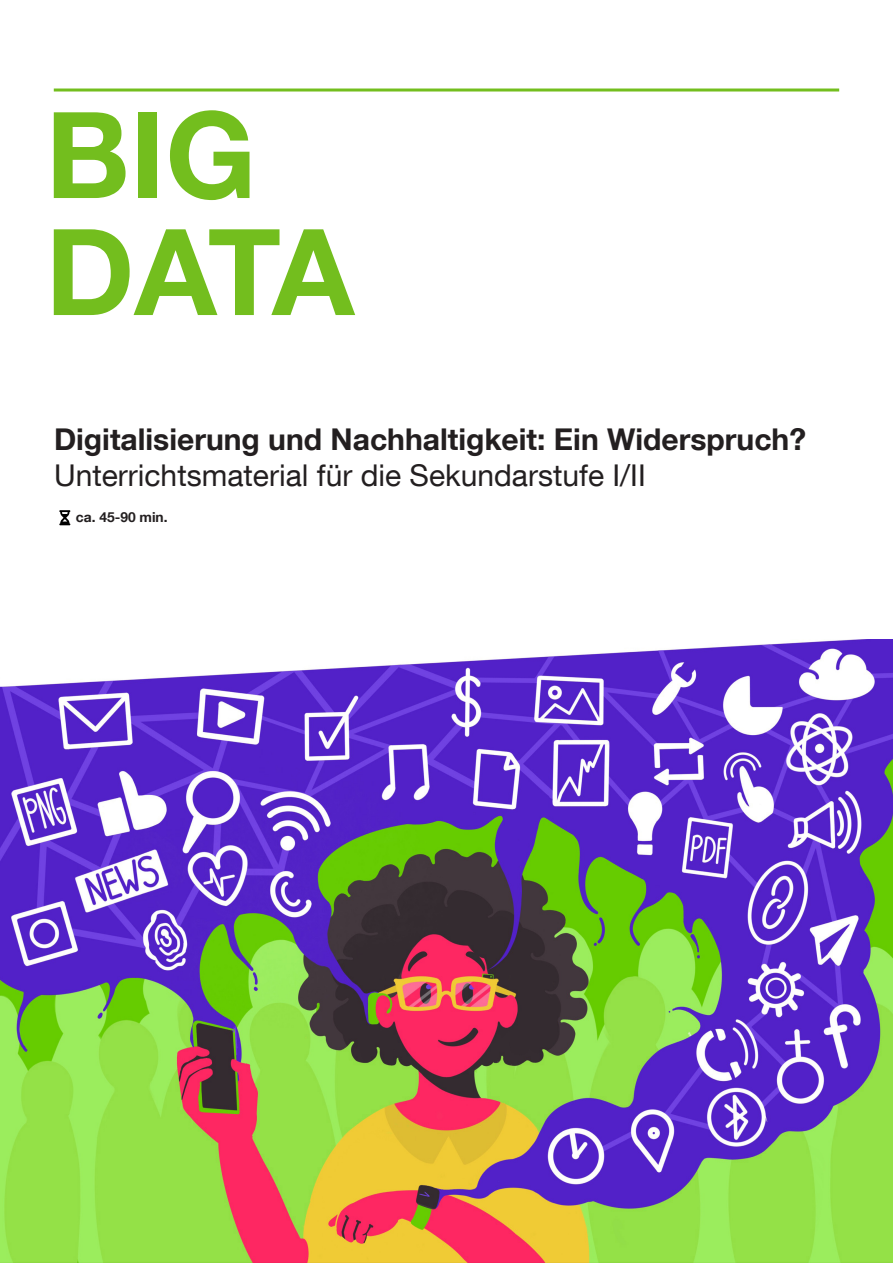
<style>
.page{position:relative;width:893px;height:1263px;background:#fff}
.page>*{position:absolute;margin:0;border:0;box-sizing:border-box;transform-origin:0 0}
.t1{font:700 120px/117px "Helvetica Neue LT Com";color:#73be1e}
.t2{font:700 30px "Helvetica Neue LT Com";color:#231f20}
.t3{font:30px "Helvetica Neue LT Com";color:#231f20}
.t4{font:700 13.8px "Helvetica Neue LT Com";color:#231f20}
</style>
<div class="page">
<img style="left:0;top:639px;width:893px;height:624px">
<hr style="left:54px;top:89px;width:785px;height:3px;background:#73be1e">
<svg style="left:59px;top:510px;width:11px;height:15px"></svg>
<h1 class="t1" style="left:45px;top:93px;width:310px">BIG<br>DATA</h1>
<p class="t2" style="left:54px;top:420px;width:753px">Digitalisierung und Nachhaltigkeit: Ein Widerspruch?</p>
<p class="t3" style="left:54px;top:457px;width:593px">Unterrichtsmaterial für die Sekundarstufe I/II</p>
<p class="t4" style="left:76px;top:508px;width:93px">ca. 45-90 min.</p>
</div>
